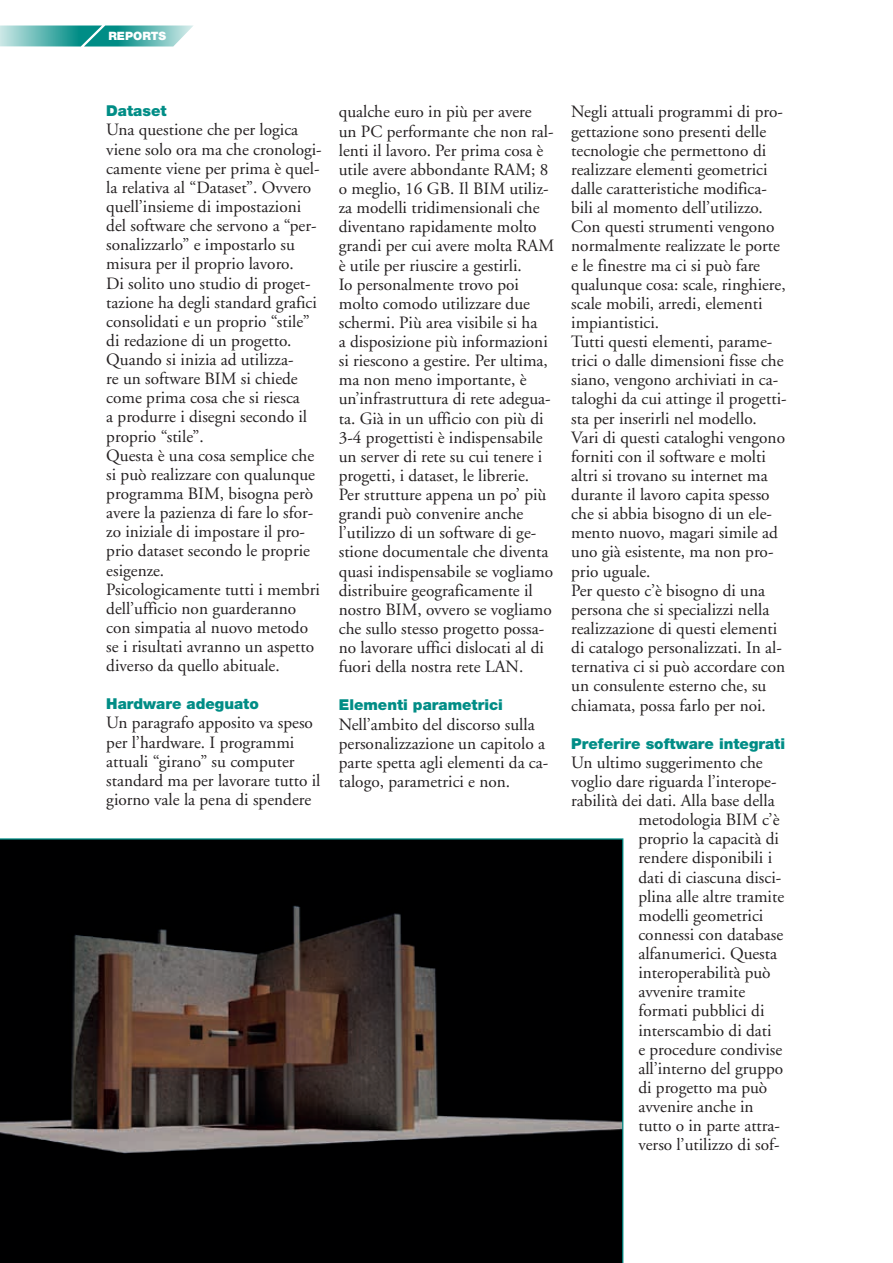
<style>
.page{position:relative;width:893px;height:1263px;background:#fff}
.page>*{position:absolute;margin:0;border:0;box-sizing:border-box;transform-origin:0 0}
.t1{font:17.25px/19.2px "Adobe Garamond";color:#231f20}
.t2{font:900 15px "Helvetica Neue";color:#008d86}
.t3{font:900 11.55px "Helvetica Neue";color:#fff}
</style>
<div class="page">
<svg style="left:0;top:26px;width:193px;height:21px;background:#5fb7b3"></svg>
<svg style="left:0;top:838px;width:623px;height:425px;background:#191514"></svg>
<p class="t3" style="left:108px;top:29px;width:59px">REPORTS</p>
<p class="t2" style="left:106px;top:102px;width:62px">Dataset</p>
<p class="t1" style="left:106px;top:121px;width:217px">Una questione che per logica viene solo ora ma che cronologi&shy;camente viene per prima è quel&shy;la relativa al “Dataset”. Ovvero quell’insieme di impostazioni del software che servono a “per&shy;sonalizzarlo” e impostarlo su misura per il proprio lavoro.<br>Di solito uno studio di proget&shy;tazione ha degli standard grafici consolidati e un proprio “stile” di redazione di un progetto.<br>Quando si inizia ad utilizza-<br>re un software BIM si chiede come prima cosa che si riesca<br>a produrre i disegni secondo il proprio “stile”.<br>Questa è una cosa semplice che si può realizzare con qualunque programma BIM, bisogna però avere la pazienza di fare lo sfor&shy;zo iniziale di impostare il pro&shy;prio dataset secondo le proprie esigenze.<br>Psicologicamente tutti i membri dell’ufficio non guarderanno con simpatia al nuovo metodo se i risultati avranno un aspetto diverso da quello abituale.</p>
<p class="t2" style="left:106px;top:695px;width:154px">Hardware adeguato</p>
<p class="t1" style="left:106px;top:714px;width:216px">Un paragrafo apposito va speso per l’hardware. I programmi attuali “girano” su computer standard ma per lavorare tutto il giorno vale la pena di spendere</p>
<p class="t1" style="left:339px;top:103px;width:217px">qualche euro in più per avere<br>un PC performante che non ral&shy;lenti il lavoro. Per prima cosa è utile avere abbondante RAM; 8 o meglio, 16 GB. Il BIM utiliz&shy;za modelli tridimensionali che diventano rapidamente molto grandi per cui avere molta RAM è utile per riuscire a gestirli.<br>Io personalmente trovo poi molto comodo utilizzare due schermi. Più area visibile si ha<br>a disposizione più informazioni si riescono a gestire. Per ultima, ma non meno importante, è un’infrastruttura di rete adegua&shy;ta. Già in un ufficio con più di<br>3-4 progettisti è indispensabile un server di rete su cui tenere i progetti, i dataset, le librerie.<br>Per strutture appena un po’ più grandi può convenire anche l’utilizzo di un software di ge&shy;stione documentale che diventa quasi indispensabile se vogliamo distribuire geograficamente il nostro BIM, ovvero se vogliamo che sullo stesso progetto possa&shy;no lavorare uffici dislocati al di fuori della nostra rete LAN.</p>
<p class="t2" style="left:339px;top:696px;width:166px">Elementi parametrici</p>
<p class="t1" style="left:339px;top:715px;width:211px">Nell’ambito del discorso sulla personalizzazione un capitolo a parte spetta agli elementi da ca&shy;talogo, parametrici e non.</p>
<p class="t1" style="left:571px;top:103px;width:217px">Negli attuali programmi di pro&shy;gettazione sono presenti delle tecnologie che permettono di realizzare elementi geometrici dalle caratteristiche modifica&shy;bili al momento dell’utilizzo.<br>Con questi strumenti vengono normalmente realizzate le porte e le finestre ma ci si può fare qualunque cosa: scale, ringhiere, scale mobili, arredi, elementi impiantistici.<br>Tutti questi elementi, parame&shy;trici o dalle dimensioni fisse che siano, vengono archiviati in ca&shy;taloghi da cui attinge il progetti&shy;sta per inserirli nel modello.<br>Vari di questi cataloghi vengono forniti con il software e molti altri si trovano su internet ma durante il lavoro capita spesso che si abbia bisogno di un ele&shy;mento nuovo, magari simile ad uno già esistente, ma non pro&shy;prio uguale.<br>Per questo c’è bisogno di una persona che si specializzi nella realizzazione di questi elementi di catalogo personalizzati. In al&shy;ternativa ci si può accordare con un consulente esterno che, su chiamata, possa farlo per noi.</p>
<p class="t2" style="left:571px;top:734px;width:215px">Preferire software integrati</p>
<p class="t1" style="left:571px;top:753px;width:193px">Un ultimo suggerimento che</p>
<p class="t1" style="left:571px;top:772px;width:207px">voglio dare riguarda l’interope-</p>
<p class="t1" style="left:571px;top:791px;width:205px">rabilità dei dati. Alla base della</p>
<p class="t1" style="left:638px;top:810px;width:143px">metodologia BIM c’è</p>
<p class="t1" style="left:638px;top:830px;width:142px">proprio la capacità di</p>
<p class="t1" style="left:638px;top:849px;width:135px">rendere disponibili i</p>
<p class="t1" style="left:638px;top:868px;width:144px">dati di ciascuna disci-</p>
<p class="t1" style="left:638px;top:887px;width:147px">plina alle altre tramite</p>
<p class="t1" style="left:638px;top:906px;width:126px">modelli geometrici</p>
<p class="t1" style="left:638px;top:925px;width:146px">connessi con database</p>
<p class="t1" style="left:638px;top:944px;width:140px">alfanumerici. Questa</p>
<p class="t1" style="left:638px;top:963px;width:134px">interoperabilità può</p>
<p class="t1" style="left:638px;top:983px;width:108px">avvenire tramite</p>
<p class="t1" style="left:638px;top:1002px;width:128px">formati pubblici di</p>
<p class="t1" style="left:638px;top:1021px;width:135px">interscambio di dati</p>
<p class="t1" style="left:638px;top:1040px;width:145px">e procedure condivise</p>
<p class="t1" style="left:638px;top:1059px;width:146px">all’interno del gruppo</p>
<p class="t1" style="left:638px;top:1078px;width:130px">di progetto ma può</p>
<p class="t1" style="left:638px;top:1097px;width:117px">avvenire anche in</p>
<p class="t1" style="left:638px;top:1117px;width:143px">tutto o in parte attra-</p>
<p class="t1" style="left:638px;top:1136px;width:143px">verso l’utilizzo di sof-</p>
</div>
